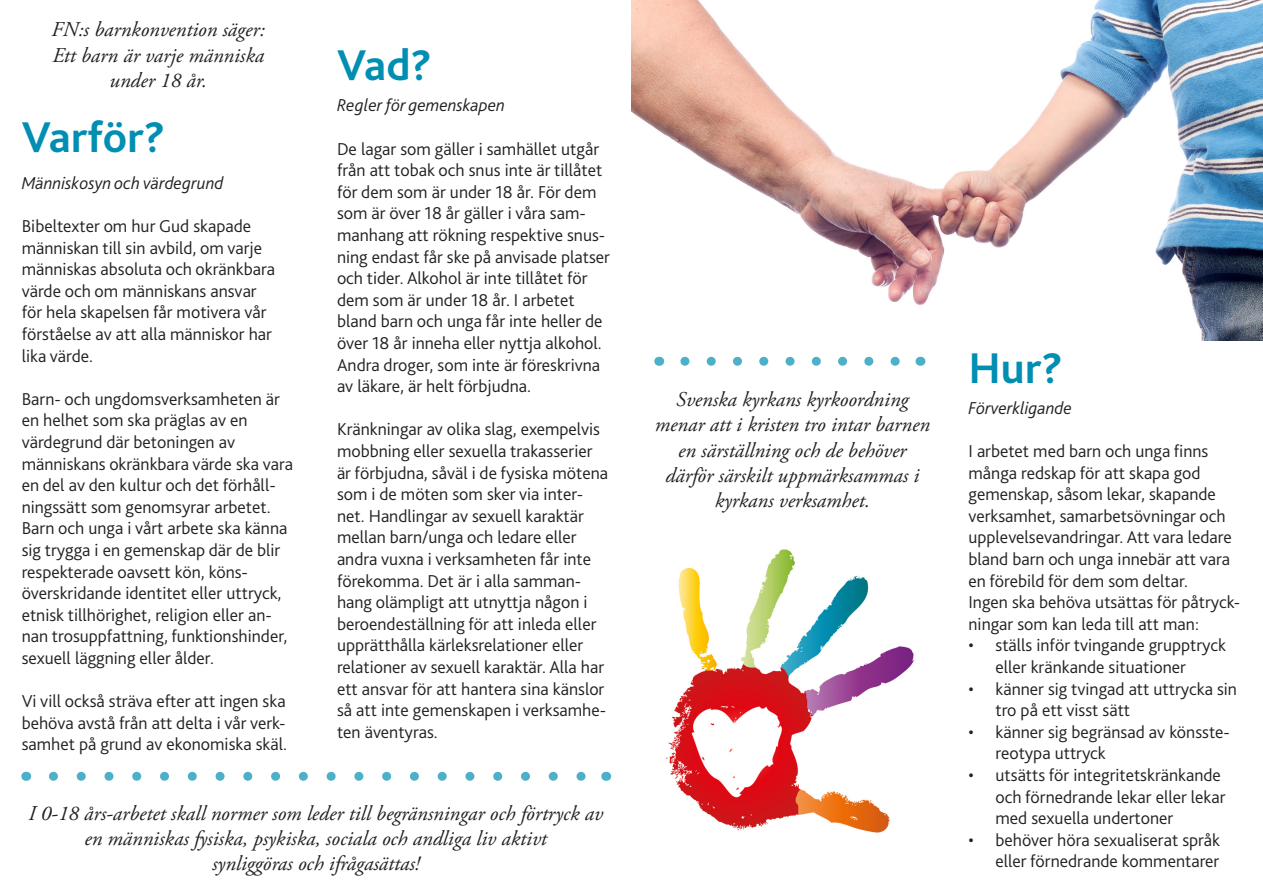
<style>
.page{position:relative;width:1263px;height:893px;background:#fff}
.page>*{position:absolute;margin:0;border:0;box-sizing:border-box;transform-origin:0 0}
.t1{font:700 45px "Bliss 2";color:#008eb2}
.t2{font:italic 21px/25.2px "Adobe Garamond Pro";color:#231f20;text-align:center}
.t3{font:300 18px/21.6px "Bliss 2";color:#231f20}
.t4{font:italic 300 18px "Bliss 2";color:#231f20}
</style>
<div class="page">
<img style="left:631px;top:0;width:632px;height:340px">
<svg style="left:685px;top:357px;width:215px;height:9px"></svg>
<svg style="left:53px;top:772px;width:533px;height:9px"></svg>
<img style="left:666px;top:549px;width:248px;height:284px">
<p class="t2" style="left:52px;top:18px;width:215px">FN:s barnkonvention säger:</p>
<p class="t2" style="left:52px;top:43px;width:213px">Ett barn är varje människa</p>
<p class="t2" style="left:110px;top:68px;width:99px">under 18 år.</p>
<p class="t1" style="left:22px;top:109px;width:145px">Varför?</p>
<p class="t4" style="left:22px;top:172px;width:203px">Människosyn och värdegrund</p>
<p class="t3" style="left:22px;top:215px;width:231px">Bibeltexter om hur Gud skapade</p>
<p class="t3" style="left:22px;top:236px;width:255px">människan till sin avbild, om varje människas absoluta och okränkbara värde och om människans ansvar för hela skapelsen får motivera vår förståelse av att alla människor har lika värde.</p>
<p class="t3" style="left:22px;top:388px;width:260px">Barn- och ungdomsverksamheten är en helhet som ska präglas av en</p>
<p class="t3" style="left:22px;top:431px;width:215px">värdegrund där betoningen av</p>
<p class="t3" style="left:22px;top:452px;width:273px">människans okränkbara värde ska vara en del av den kultur och det förhåll&shy;ningssätt som genomsyrar arbetet.<br>Barn och unga i vårt arbete ska känna sig trygga i en gemenskap där de blir respekterade oavsett kön, köns-</p>
<p class="t3" style="left:22px;top:582px;width:267px">överskridande identitet eller uttryck, etnisk tillhörighet, religion eller an&shy;nan trosuppfattning, funktionshinder, sexuell läggning eller ålder.</p>
<p class="t3" style="left:22px;top:690px;width:267px;text-align:justify">Vi vill också sträva efter att ingen ska behöva avstå från att delta i vår verk&shy;samhet på grund av ekonomiska skäl.</p>
<p class="t1" style="left:337px;top:37px;width:97px">Vad?</p>
<p class="t4" style="left:337px;top:94px;width:169px">Regler för gemenskapen</p>
<p class="t3" style="left:337px;top:137px;width:275px">De lagar som gäller i samhället utgår från att tobak och snus inte är tillåtet för dem som är under 18 år. För dem som är över 18 år gäller i våra sam&shy;manhang att rökning respektive snus&shy;ning endast får ske på anvisade platser och tider. Alkohol är inte tillåtet för dem som är under 18 år. I arbetet bland barn och unga får inte heller de över 18 år inneha eller nyttja alkohol.<br>Andra droger, som inte är föreskrivna av läkare, är helt förbjudna.</p>
<p class="t3" style="left:337px;top:418px;width:273px">Kränkningar av olika slag, exempelvis mobbning eller sexuella trakasserier är förbjudna, såväl i de fysiska mötena som i de möten som sker via inter&shy;net. Handlingar av sexuell karaktär mellan barn/unga och ledare eller andra vuxna i verksamheten får inte förekomma. Det är i alla samman&shy;hang olämpligt att utnyttja någon i beroendeställning för att inleda eller upprätthålla kärleksrelationer eller relationer av sexuell karaktär. Alla har ett ansvar för att hantera sina känslor så att inte gemenskapen i verksamhe&shy;ten äventyras.</p>
<p class="t2" style="left:28px;top:801px;width:576px">I 0-18 års-arbetet skall normer som leder till begränsningar och förtryck av en människas fysiska, psykiska, sociala och andliga liv aktivt</p>
<p class="t2" style="left:212px;top:852px;width:209px">synliggöras och ifrågasättas!</p>
<p class="t2" style="left:655px;top:387px;width:276px">Svenska kyrkans kyrkoordning menar att i kristen tro intar barnen en särställning och de behöver därför särskilt uppmärksammas i</p>
<p class="t2" style="left:715px;top:488px;width:157px">kyrkans verksamhet.</p>
<p class="t1" style="left:968px;top:340px;width:96px">Hur?</p>
<p class="t4" style="left:968px;top:397px;width:105px">Förverkligande</p>
<p class="t3" style="left:968px;top:440px;width:265px">I arbetet med barn och unga finns många redskap för att skapa god gemenskap, såsom lekar, skapande verksamhet, samarbetsövningar och upplevelsevandringar. Att vara ledare bland barn och unga innebär att vara en förebild för dem som deltar.</p>
<p class="t3" style="left:968px;top:591px;width:273px">Ingen ska behöva utsättas för påtryck&shy;ningar som kan leda till att man:</p>
<p class="t3" style="left:995px;top:634px;width:232px;text-indent:-27px">• ställs inför tvingande grupptryck eller kränkande situationer</p>
<p class="t3" style="left:995px;top:677px;width:243px;text-indent:-27px">• känner sig tvingad att uttrycka sin tro på ett visst sätt</p>
<p class="t3" style="left:995px;top:721px;width:236px;text-indent:-27px">• känner sig begränsad av könsste&shy;reotypa uttryck</p>
<p class="t3" style="left:995px;top:764px;width:232px;text-indent:-27px">• utsätts för integritetskränkande och förnedrande lekar eller lekar med sexuella undertoner</p>
<p class="t3" style="left:968px;top:829px;width:253px;text-align:right">• behöver höra sexualiserat språk eller förnedrande kommentarer</p>
</div>
